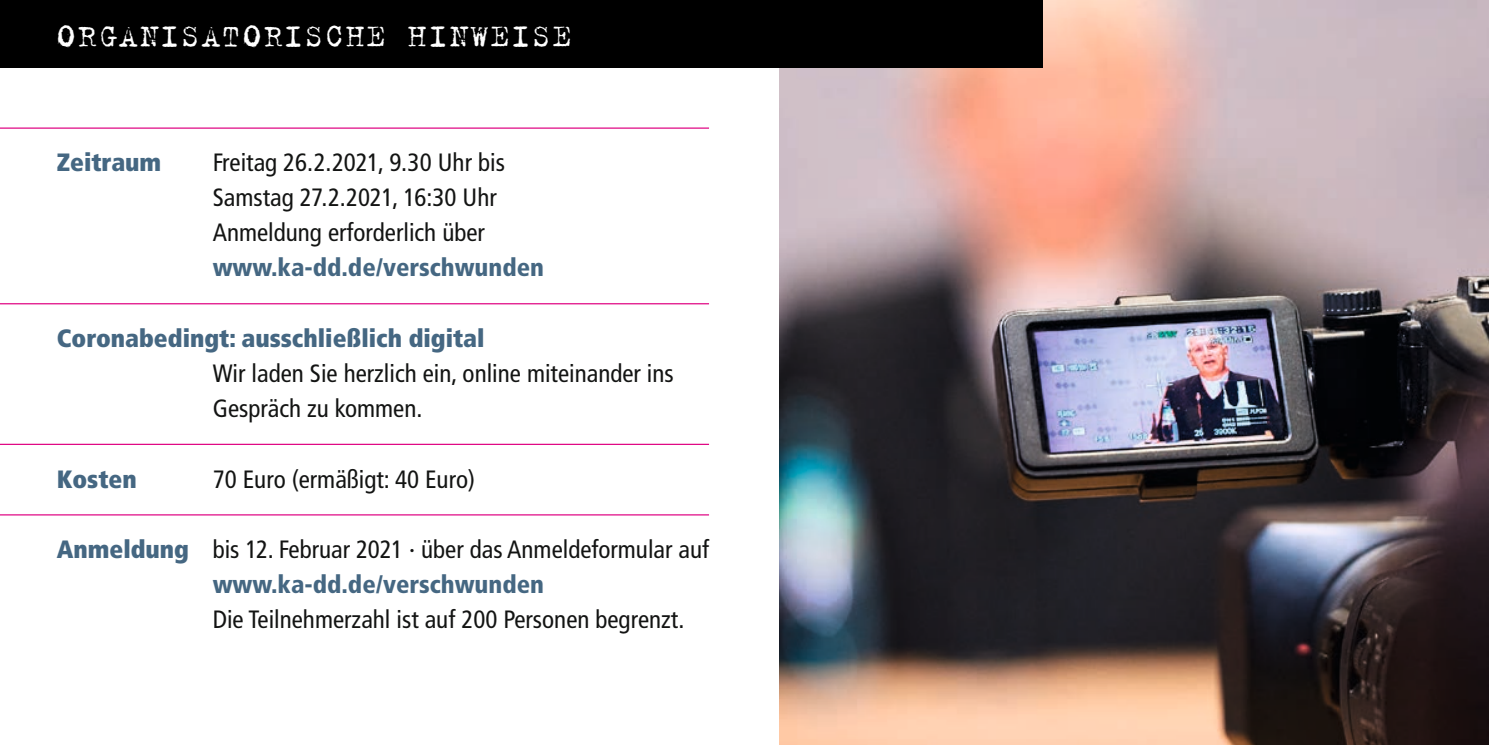
<style>
.page{position:relative;width:1489px;height:745px;background:#fff}
.page>*{position:absolute;margin:0;border:0;box-sizing:border-box;transform-origin:0 0}
.t1{font:35px "Trixie Text";letter-spacing:.04em;color:#fff}
.t2{font:condensed 25px/35px "Frutiger LT Std";color:#131413}
.t3{font:900 condensed 25px "Frutiger LT Std";color:#456782}
.t4{font:900 condensed 25px "Frutiger LT Std";color:#456782}
.s1{font-weight:900;color:#456782}
</style>
<div class="page">
<img style="left:780px;top:1px;width:708px;height:742px">
<div style="left:0;top:0;width:1042px;height:67px;background:#000"></div>
<hr style="left:0;top:127px;width:709px;height:2px;background:#e00985">
<hr style="left:0;top:303px;width:709px;height:1px;background:#e00985">
<hr style="left:0;top:443px;width:709px;height:1px;background:#e00985">
<hr style="left:0;top:514px;width:709px;height:1px;background:#e00985">
<h1 class="t1" style="left:57px;top:15px;width:514px">ORGANI SATORISCHE HINWEI SE</h1>
<p class="t3" style="left:57px;top:147px;width:106px">Zeitraum</p>
<p class="t2" style="left:213px;top:145px;width:294px">Freitag 26.2.2021, 9.30 Uhr bis<br>Samstag 27.2.2021, 16:30 Uhr<br>Anmeldung erforderlich über</p>
<p class="t4" style="left:213px;top:252px;width:333px">www.ka-dd.de/verschwunden</p>
<p class="t3" style="left:57px;top:323px;width:429px">Coronabedingt: ausschließlich digital</p>
<p class="t2" style="left:213px;top:356px;width:462px">Wir laden Sie herzlich ein, online miteinander ins<br>Gespräch zu kommen.</p>
<p class="t3" style="left:57px;top:463px;width:82px">Kosten</p>
<p class="t2" style="left:213px;top:461px;width:264px">70 Euro (ermäßigt: 40 Euro)</p>
<p class="t2" style="left:57px;top:531px;width:654px;text-align:center"><span class="s1">Anmeldung</span> bis 12. Februar 2021 · über das Anmeldeformular auf <span class="s1">www.ka-dd.de/verschwunden</span></p>
<p class="t2" style="left:213px;top:601px;width:473px">Die Teilnehmerzahl ist auf 200 Personen begrenzt.</p>
</div>
